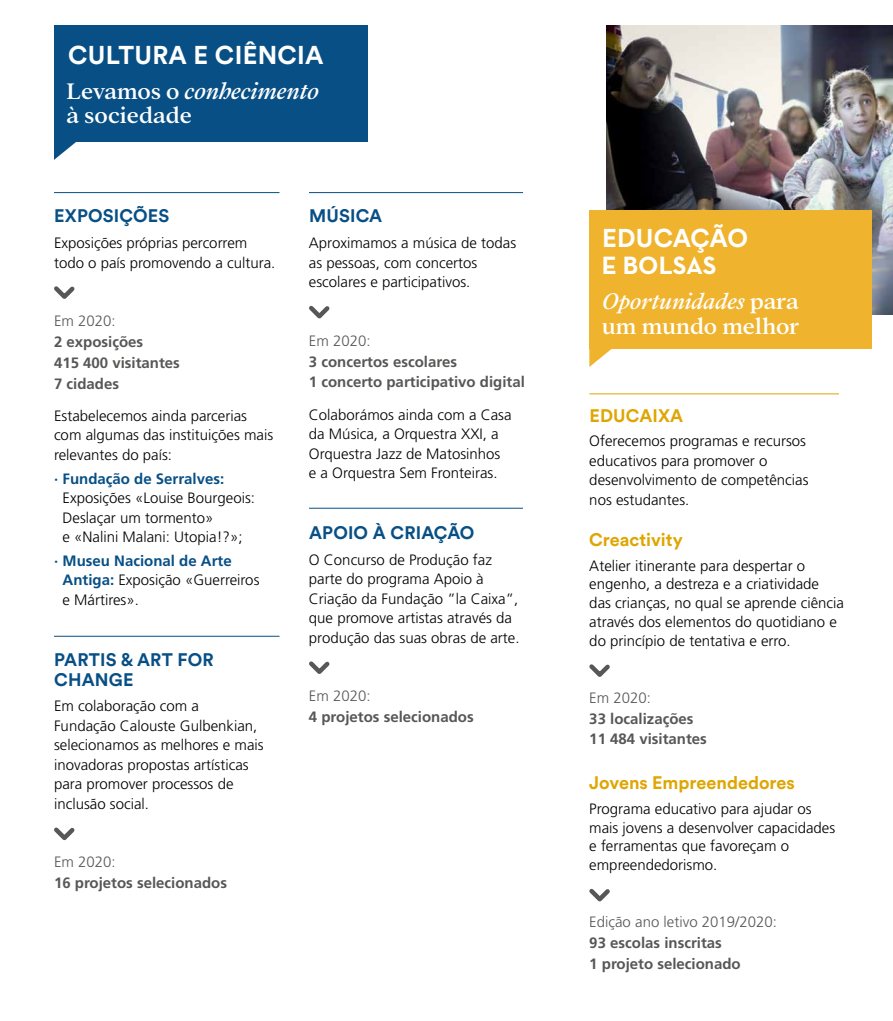
<style>
.page{position:relative;width:893px;height:1021px;background:#fff}
.page>*{position:absolute;margin:0;border:0;box-sizing:border-box;transform-origin:0 0}
.t1{font:italic 500 25.5px "Addington CF";color:#fff}
.t2{font:700 25.5px "Circular Std";letter-spacing:.01em;color:#fff}
.t3{font:700 25.5px "Circular Std";letter-spacing:-.02em;color:#fff}
.t4{font:25.5px "Neutra Text Bold Alt";color:#fff}
.t5{font:500 24.6px/24.6px "Addington CF";letter-spacing:-.01em;color:#fff}
.t6{font:700 18px/19.5px "Circular Std";letter-spacing:.01em;color:#074f85}
.t7{font:700 18px "Circular Std";color:#dfa500}
.t8{font:300 15px/19.5px "Frutiger LT Std";color:#000}
.t9{font:700 15px/20.7px "Frutiger LT Std";color:#575756}
.t10{font:300 15px "Frutiger LT Std";color:#575756}
.t11{font:700 15px "Frutiger LT Std";color:#074f85}
.s1{font-style:normal;font-size:24.6px}
.s2{font-weight:700;color:#074f85}
.s3{font-style:italic}
</style>
<div class="page">
<img style="left:607px;top:26px;width:286px;height:288px">
<svg style="left:309px;top:305px;width:21px;height:14px"></svg>
<hr style="left:309px;top:192px;width:214px;height:1px;background:#074f85">
<svg style="left:54px;top:286px;width:21px;height:13px"></svg>
<hr style="left:54px;top:192px;width:225px;height:1px;background:#074f85">
<svg style="left:54px;top:827px;width:21px;height:14px"></svg>
<hr style="left:54px;top:636px;width:225px;height:1px;background:#074f85">
<svg style="left:309px;top:661px;width:21px;height:13px"></svg>
<hr style="left:309px;top:508px;width:214px;height:1px;background:#074f85">
<svg style="left:589px;top:664px;width:21px;height:13px"></svg>
<svg style="left:589px;top:888px;width:21px;height:14px"></svg>
<hr style="left:589px;top:393px;width:250px;height:1px;background:#dfa500">
<div style="left:589px;top:210px;width:283px;height:139px;background:#f0b32d"></div>
<svg style="left:589px;top:349px;width:23px;height:18px"></svg>
<div style="left:54px;top:26px;width:314px;height:116px;background:#074f85"></div>
<svg style="left:54px;top:142px;width:22px;height:18px"></svg>
<h1 class="t2" style="left:68px;top:39px;width:257px">CULTURA E CIÊNCIA</h1>
<h1 class="t1" style="left:67px;top:76px;width:254px"><span class="s1">Levamos o</span> conhecimento</h1>
<h2 class="t5" style="left:67px;top:104px;width:127px">à sociedade</h2>
<p class="t6" style="left:54px;top:206px;width:117px">EXPOSIÇÕES</p>
<p class="t8" style="left:54px;top:233px;width:223px">Exposições próprias percorrem todo o país promovendo a cultura.</p>
<p class="t10" style="left:54px;top:312px;width:63px">Em 2020:</p>
<p class="t9" style="left:54px;top:331px;width:127px">2 exposições<br>415 400 visitantes<br>7 cidades</p>
<p class="t8" style="left:54px;top:406px;width:221px">Estabelecemos ainda parcerias com algumas das instituições mais relevantes do país:</p>
<p class="t11" style="left:54px;top:469px;width:172px">· Fundação de Serralves:</p>
<p class="t8" style="left:63px;top:488px;width:194px">Exposições «Louise Bourgeois:<br>Deslaçar um tormento»<br>e «Nalini Malani: Utopia!?»;</p>
<p class="t8" style="left:63px;top:551px;width:198px;text-indent:-9px"><span class="s2">· Museu Nacional de Arte<br>Antiga:</span> Exposição «Guerreiros e Mártires».</p>
<p class="t6" style="left:54px;top:649px;width:161px">PARTIS &amp; ART FOR<br>CHANGE</p>
<p class="t8" style="left:54px;top:696px;width:211px">Em colaboração com a<br>Fundação Calouste Gulbenkian, selecionamos as melhores e mais inovadoras propostas artísticas para promover processos de inclusão social.</p>
<p class="t10" style="left:54px;top:853px;width:63px">Em 2020:</p>
<p class="t9" style="left:54px;top:872px;width:175px">16 projetos selecionados</p>
<p class="t6" style="left:309px;top:206px;width:75px">MÚSICA</p>
<p class="t8" style="left:309px;top:233px;width:209px">Aproximamos a música de todas as pessoas, com concertos escolares e participativos.</p>
<p class="t10" style="left:309px;top:332px;width:63px">Em 2020:</p>
<p class="t9" style="left:309px;top:351px;width:217px">3 concertos escolares<br>1 concerto participativo digital</p>
<p class="t8" style="left:309px;top:405px;width:204px">Colaborámos ainda com a Casa da Música, a Orquestra XXI, a<br>Orquestra Jazz de Matosinhos e a Orquestra Sem Fronteiras.</p>
<p class="t6" style="left:309px;top:522px;width:167px">APOIO À CRIAÇÃO</p>
<p class="t8" style="left:309px;top:550px;width:212px">O Concurso de Produção faz parte do programa Apoio à<br>Criação da Fundação ”la Caixa”, que promove artistas através da produção das suas obras de arte.</p>
<p class="t10" style="left:309px;top:687px;width:63px">Em 2020:</p>
<p class="t9" style="left:309px;top:706px;width:166px">4 projetos selecionados</p>
<h1 class="t3" style="left:602px;top:221px;width:147px">EDUCAÇÃO</h1>
<h1 class="t4" style="left:602px;top:249px;width:116px">E BOLSAS</h1>
<h2 class="t5" style="left:602px;top:290px;width:199px"><span class="s3">Oportunidades</span> para um mundo melhor</h2>
<p class="t7" style="left:589px;top:404px;width:95px">EDUCAIXA</p>
<p class="t8" style="left:589px;top:431px;width:221px">Oferecemos programas e recursos educativos para promover o desenvolvimento de competências nos estudantes.</p>
<p class="t7" style="left:589px;top:527px;width:95px">Creactivity</p>
<p class="t8" style="left:589px;top:556px;width:256px;line-height:18.8px">Atelier itinerante para despertar o engenho, a destreza e a criatividade das crianças, no qual se aprende ciência através dos elementos do quotidiano e do princípio de tentativa e erro.</p>
<p class="t10" style="left:589px;top:689px;width:63px">Em 2020:</p>
<p class="t9" style="left:589px;top:708px;width:119px">33 localizações<br>11 484 visitantes</p>
<p class="t7" style="left:589px;top:770px;width:207px">Jovens Empreendedores</p>
<p class="t8" style="left:589px;top:799px;width:247px;line-height:18.8px">Programa educativo para ajudar os mais jovens a desenvolver capacidades e ferramentas que favoreçam o empreendedorismo.</p>
<p class="t10" style="left:589px;top:913px;width:189px">Edição ano letivo 2019/2020:</p>
<p class="t9" style="left:589px;top:932px;width:153px">93 escolas inscritas<br>1 projeto selecionado</p>
</div>
